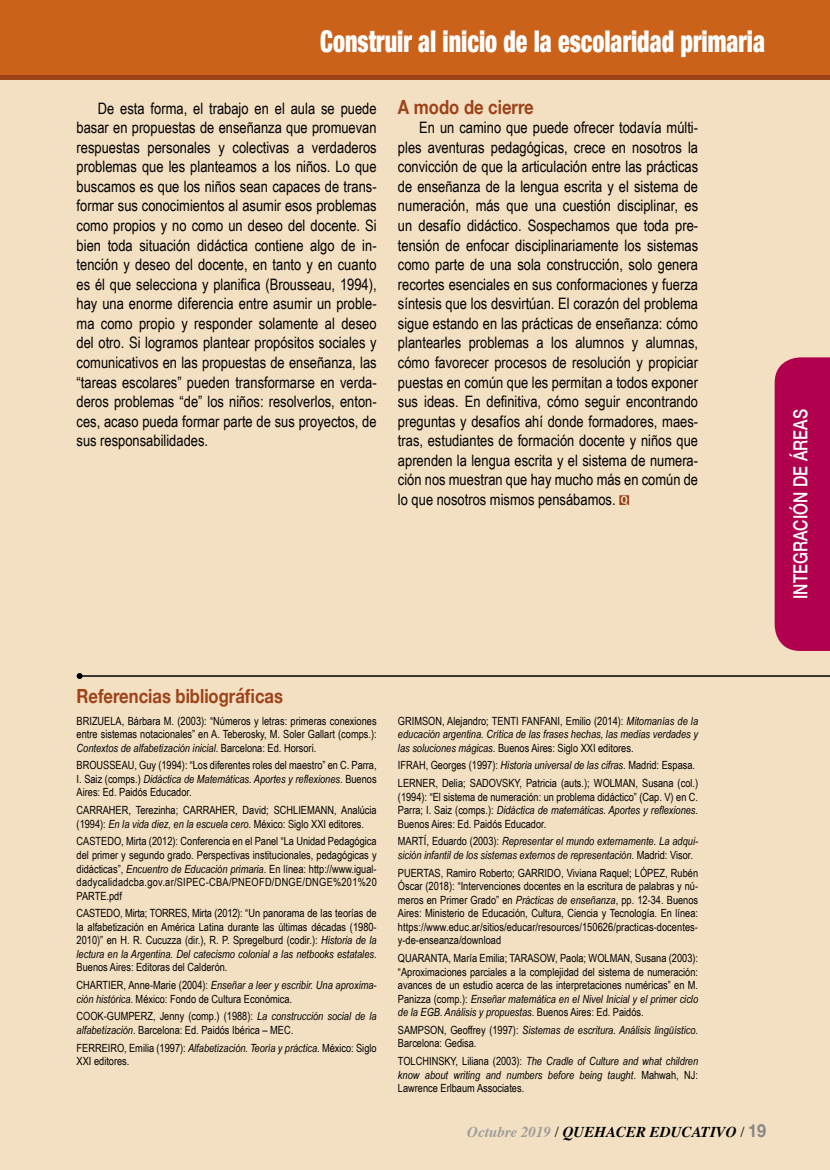
<style>
.page{position:relative;width:830px;height:1170px;background:#fff}
.page>*{position:absolute;margin:0;border:0;box-sizing:border-box;transform-origin:0 0}
.t1{font:900 condensed 30px "Helvetica Neue";color:#fff;scale:.8 1}
.t2{font:700 19.5px "Helvetica Neue";color:#9e4219;scale:.85 1}
.t3{font:500 19.5px "Helvetica Neue";letter-spacing:.005em;color:#fff;scale:.8 1}
.t4{font:15.75px/19.5px "Arial Narrow";color:#000;text-align:justify}
.t5{font:italic 700 15px "Times";color:#000}
.t6{font:11.25px/13.5px "Arial Narrow";color:#000;text-align:justify}
.t7{font:italic 11.25px/13.5px "Arial Narrow";color:#000;text-align:justify}
.s1{font-style:italic}
.s2{font-style:normal}
.s3{color:#9d9d9c}
.s4{font-weight:400;font-style:normal}
.s5{font-family:"Helvetica Neue";font-style:normal;font-size:18px;color:#878787}
</style>
<div class="page">
<div style="left:0;top:0;width:829px;height:1169px;background:#f3dfc1"></div>
<hr style="left:80px;top:675px;width:749px;height:1px;background:#000">
<svg style="left:77px;top:673px;width:6px;height:6px"></svg>
<svg style="left:619px;top:495px;width:9px;height:10px"></svg>
<svg style="left:0;top:74px;width:829px;height:6px;fill:#9e4219"></svg>
<div style="left:0;top:0;width:829px;height:74px;background:#cb621a"></div>
<div style="left:774px;top:357px;width:55px;height:294px;background:#b1004e"></div>
<h1 class="t1" style="left:320px;top:16px;width:557px">Construir al inicio de la escolaridad primaria</h1>
<p class="t4" style="left:77px;top:98px;width:301px;text-indent:21px">De esta forma, el trabajo en el aula se puede basar en propuestas de enseñanza que promuevan respuestas personales y colectivas a verdaderos problemas que les planteamos a los niños. Lo que buscamos es que los niños sean capaces de trans&shy;formar sus conocimientos al asumir esos problemas como propios y no como un deseo del docente. Si bien toda situación didáctica contiene algo de in&shy;tención y deseo del docente, en tanto y en cuanto es él que selecciona y planifica (Brousseau, 1994), hay una enorme diferencia entre asumir un proble&shy;ma como propio y responder solamente al deseo del otro. Si logramos plantear propósitos sociales y comunicativos en las propuestas de enseñanza, las “tareas escolares” pueden transformarse en verda&shy;deros problemas “de” los niños: resolverlos, enton&shy;ces, acaso pueda formar parte de sus proyectos, de sus responsabilidades.</p>
<h2 class="t2" style="left:398px;top:91px;width:161px">A modo de cierre</h2>
<p class="t4" style="left:398px;top:117px;width:301px;text-indent:21px">En un camino que puede ofrecer todavía múlti&shy;ples aventuras pedagógicas, crece en nosotros la convicción de que la articulación entre las prácticas de enseñanza de la lengua escrita y el sistema de numeración, más que una cuestión disciplinar, es un desafío didáctico. Sospechamos que toda pre&shy;tensión de enfocar disciplinariamente los sistemas como parte de una sola construcción, solo genera recortes esenciales en sus conformaciones y fuerza síntesis que los desvirtúan. El corazón del problema sigue estando en las prácticas de enseñanza: cómo plantearles problemas a los alumnos y alumnas, cómo favorecer procesos de resolución y propiciar puestas en común que les permitan a todos exponer sus ideas. En definitiva, cómo seguir encontrando preguntas y desafíos ahí donde formadores, maes&shy;tras, estudiantes de formación docente y niños que aprenden la lengua escrita y el sistema de numera&shy;ción nos muestran que hay mucho más en común de lo que nosotros mismos pensábamos.</p>
<h2 class="t3" style="left:784px;top:599px;width:239px;rotate:-90deg">INTEGRACIÓN DE ÁREAS</h2>
<h2 class="t2" style="left:77px;top:681px;width:244px">Referencias bibliográficas</h2>
<p class="t6" style="left:77px;top:713px;width:301px">BRIZUELA, Bárbara M. (2003): “Números y letras: primeras conexiones entre sistemas notacionales” en A. Teberosky, M. Soler Gallart (comps.):<br><span class="s1">Contextos de alfabetización inicial</span>. Barcelona: Ed. Horsori.</p>
<p class="t6" style="left:77px;top:758px;width:301px">BROUSSEAU, Guy (1994): “Los diferentes roles del maestro” en C. Parra, I. Saiz (comps.) <span class="s1">Didáctica de Matemáticas. Aportes y reflexiones</span>. Buenos Aires: Ed. Paidós Educador.</p>
<p class="t6" style="left:77px;top:803px;width:301px">CARRAHER, Terezinha; CARRAHER, David; SCHLIEMANN, Analúcia (1994): <span class="s1">En la vida diez, en la escuela cero</span>. México: Siglo XXI editores.</p>
<p class="t6" style="left:77px;top:834px;width:301px">CASTEDO, Mirta (2012): Conferencia en el Panel “La Unidad Pedagógica del primer y segundo grado. Perspectivas institucionales, pedagógicas y didácticas”, <span class="s1">Encuentro de Educación primaria</span>. En línea: http://www.igual&shy;dadycalidadcba.gov.ar/SIPEC-CBA/PNEOFD/DNGE/DNGE%201%20<br>PARTE.pdf</p>
<p class="t6" style="left:77px;top:906px;width:301px">CASTEDO, Mirta; TORRES, Mirta (2012): “Un panorama de las teorías de la alfabetización en América Latina durante las últimas décadas (1980- 2010)” en H. R. Cucuzza (dir.), R. P. Spregelburd (codir.): <span class="s1">Historia de la lectura en la Argentina. Del catecismo colonial a las netbooks estatales</span>.<br>Buenos Aires: Editoras del Calderón.</p>
<p class="t6" style="left:77px;top:977px;width:301px">CHARTIER, Anne-Marie (2004): <span class="s1">Enseñar a leer y escribir. Una aproxima&shy;ción histórica</span>. México: Fondo de Cultura Económica.</p>
<p class="t6" style="left:77px;top:1009px;width:301px">COOK-GUMPERZ, Jenny (comp.) (1988): <span class="s1">La construcción social de la alfabetización</span>. Barcelona: Ed. Paidós Ibérica – MEC.</p>
<p class="t6" style="left:77px;top:1040px;width:301px">FERREIRO, Emilia (1997): <span class="s1">Alfabetización. Teoría y práctica</span>. México: Siglo<br>XXI editores.</p>
<p class="t7" style="left:398px;top:713px;width:301px"><span class="s2">GRIMSON, Alejandro; TENTI FANFANI, Emilio (2014):</span> Mitomanías de la educación argentina. Crítica de las frases hechas, las medias verdades y las soluciones mágicas<span class="s2">. Buenos Aires: Siglo XXI editores.</span></p>
<p class="t6" style="left:398px;top:756px;width:301px;line-height:17.7px">IFRAH, Georges (1997): <span class="s1">Historia universal de las cifras</span>. Madrid: Espasa.<br>LERNER, Delia; SADOVSKY, Patricia (auts.); WOLMAN, Susana (col.)</p>
<p class="t6" style="left:398px;top:789px;width:301px">(1994): “El sistema de numeración: un problema didáctico” (Cap. V) en C.<br>Parra; I. Saiz (comps.): <span class="s1">Didáctica de matemáticas. Aportes y reflexiones</span>.<br>Buenos Aires: Ed. Paidós Educador.</p>
<p class="t7" style="left:398px;top:834px;width:301px"><span class="s2">MARTÍ, Eduardo (2003):</span> Representar el mundo externamente. La adqui&shy;sición infantil de los sistemas externos de representación<span class="s2">. Madrid: Visor.</span></p>
<p class="t6" style="left:398px;top:865px;width:301px">PUERTAS, Ramiro Roberto; GARRIDO, Viviana Raquel; LÓPEZ, Rubén Óscar (2018): “Intervenciones docentes en la escritura de palabras y nú&shy;meros en Primer Grado” en <span class="s1">Prácticas de enseñanza</span>, pp. 12-34. Buenos Aires: Ministerio de Educación, Cultura, Ciencia y Tecnología. En línea: https://www.educ.ar/sitios/educar/resources/150626/practicas-docentes&shy;y-de-enseanza/download</p>
<p class="t6" style="left:398px;top:950px;width:301px">QUARANTA, María Emilia; TARASOW, Paola; WOLMAN, Susana (2003): “Aproximaciones parciales a la complejidad del sistema de numeración: avances de un estudio acerca de las interpretaciones numéricas” en M.<br>Panizza (comp.): <span class="s1">Enseñar matemática en el Nivel Inicial y el primer ciclo de la EGB. Análisis y propuestas</span>. Buenos Aires: Ed. Paidós.</p>
<p class="t6" style="left:398px;top:1022px;width:301px">SAMPSON, Geoffrey (1997): <span class="s1">Sistemas de escritura. Análisis lingüístico</span>.<br>Barcelona: Gedisa.</p>
<p class="t7" style="left:398px;top:1054px;width:301px"><span class="s2">TOLCHINSKY, Liliana (2003):</span> The Cradle of Culture and what children know about writing and numbers before being taught<span class="s2">. Mahwah, NJ:<br>Lawrence Erlbaum Associates.</span></p>
<h3 class="t5" style="left:467px;top:1117px;width:300px"><span class="s3">Octubre 2019</span> <span class="s4">/</span> QUEHACER EDUCATIVO <span class="s4">/</span> <span class="s5">19</span></h3>
</div>
